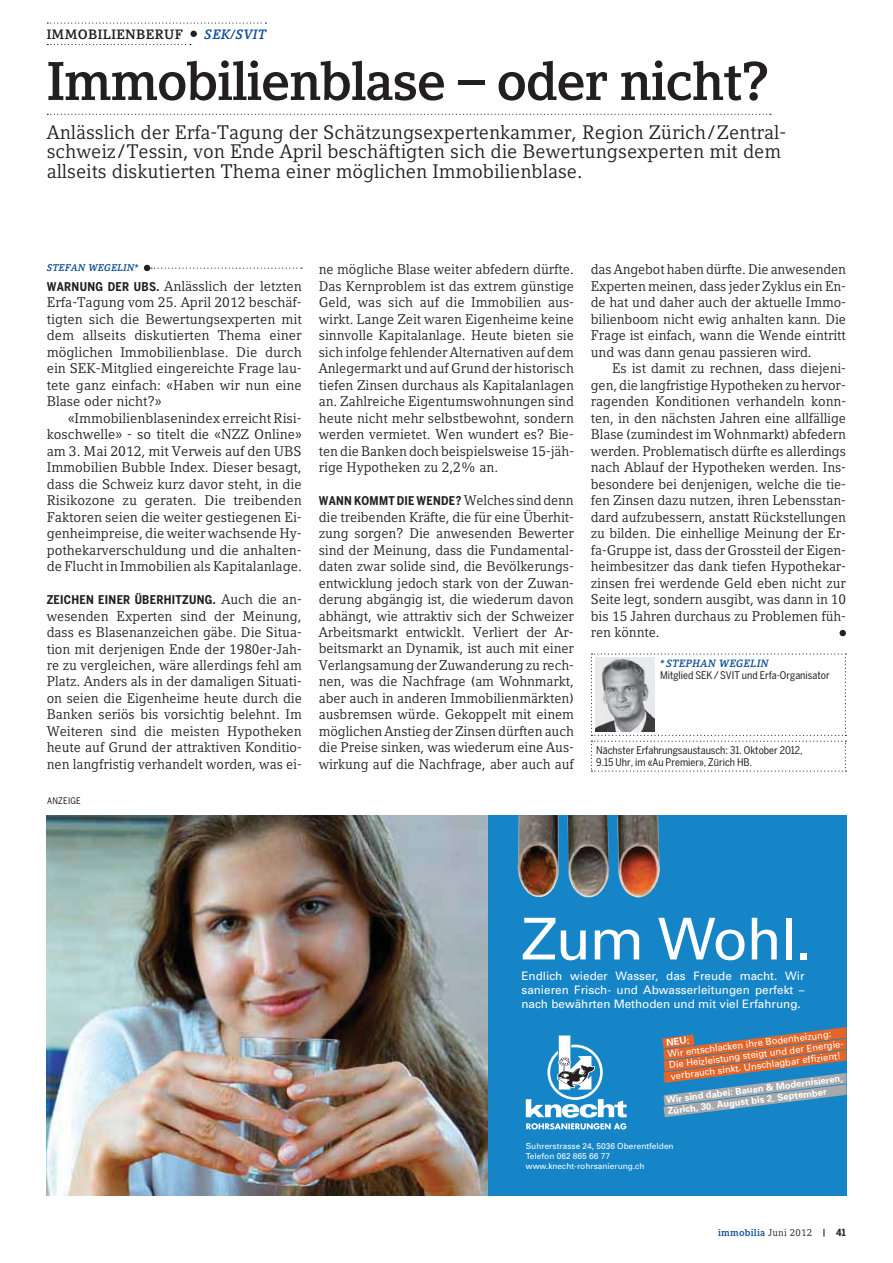
<style>
.page{position:relative;width:893px;height:1263px;background:#fff}
.page>*{position:absolute;margin:0;border:0;box-sizing:border-box;transform-origin:0 0}
.t1{font:57.75px "Univers";letter-spacing:-.02em;color:#fff}
.t2{font:700 54px "Compatil Letter LT Pro";letter-spacing:-.025em;color:#231f20}
.t3{font:19.5px/19.5px "Compatil Letter LT Pro";color:#231f20}
.t4{font:13.95px/16.5px "Compatil Letter LT Pro";color:#231f20;text-align:justify}
.t5{font:700 13.5px "Compatil Letter LT Pro";letter-spacing:.025em;color:#231f20}
.t6{font:italic 700 13.5px "Compatil Letter LT Pro";letter-spacing:.025em;color:#0b4d92}
.t7{font:700 12px "Benton Sans Cond";letter-spacing:.025em;color:#231f20}
.t8{font:11.7px/14px "Univers";color:#fff;text-align:justify}
.t9{font:10.5px/12px "Benton Sans Cond";color:#231f20}
.t10{font:italic 700 10.5px "Compatil Letter LT Pro";letter-spacing:.025em;color:#0b4d92}
.t11{font:700 9.75px "Compatil Letter LT Pro";letter-spacing:.025em;color:#0b4d92}
.t12{font:italic 700 9.75px "Compatil Letter LT Pro";letter-spacing:.025em;color:#0b4d92}
.t13{font:9.45px/11.2px "Univers";color:#fff}
.t14{font:700 9.45px/11.2px "Univers";color:#fff}
.t15{font:9px "Benton Sans Cond";letter-spacing:.025em;color:#231f20}
.t16{font:8.25px/10.1px "Univers";color:#fff}
.s1{font-family:"Benton Sans Cond";font-weight:700;font-size:12px}
.s2{font-family:"Compatil Letter LT Pro";font-weight:400;font-size:13.95px}
.s3{font-weight:400;color:#231f20}
.s4{color:#231f20}
.s5{font-family:"Benton Sans Cond";color:#231f20}
</style>
<div class="page">
<div style="left:486px;top:815px;width:360px;height:381px;background:#1685c7"></div>
<img style="left:47px;top:815px;width:440px;height:381px">
<img style="left:517px;top:815px;width:143px;height:83px">
<svg style="left:526px;top:1036px;width:101px;height:94px"></svg>
<svg style="left:662px;top:1027px;width:184px;height:90px"></svg>
<svg style="left:47px;top:22px;width:219px;height:2px"></svg>
<svg style="left:47px;top:44px;width:144px;height:1px"></svg>
<div style="left:190px;top:31px;width:7px;height:6px;background:#231f20;border-radius:50%"></div>
<svg style="left:144px;top:265px;width:158px;height:6px"></svg>
<div style="left:839px;top:630px;width:7px;height:6px;background:#231f20;border-radius:50%"></div>
<svg style="left:47px;top:114px;width:724px;height:1px"></svg>
<svg style="left:591px;top:653px;width:255px;height:119px"></svg>
<img style="left:595px;top:658px;width:60px;height:74px">
<p class="t5" style="left:47px;top:26px;width:138px">IMMOBILIENBERUF</p>
<p class="t6" style="left:204px;top:26px;width:63px">SEK/SVIT</p>
<h2 class="t2" style="left:47px;top:50px;width:724px">Immobilienblase – oder nicht?</h2>
<h3 class="t3" style="left:47px;top:124px;width:741px">Anlässlich der Erfa-Tagung der Schätzungsexpertenkammer, Region Zürich / Zentral&shy;schweiz / Tessin, von Ende April beschäftigten sich die Bewertungsexperten mit dem allseits diskutierten Thema einer möglichen Immobilienblase.</h3>
<p class="t12" style="left:47px;top:262px;width:93px">STEFAN WEGELIN*</p>
<p class="t4" style="left:47px;top:279px;width:257px"><span class="s1">WARNUNG DER UBS.</span> Anlässlich der letzten Erfa-Tagung vom 25. April 2012 beschäf&shy;tigten sich die Bewertungsexperten mit dem allseits diskutierten Thema einer möglichen Immobilienblase. Die durch ein SEK-Mitglied eingereichte Frage lau&shy;tete ganz einfach: «Haben wir nun eine Blase oder nicht?»</p>
<p class="t4" style="left:47px;top:411px;width:257px;text-indent:21px">«Immobilienblasenindex erreicht Risi&shy;koschwelle» - so titelt die «NZZ Online» am 3. Mai 2012, mit Verweis auf den UBS Immobilien Bubble Index. Dieser besagt, dass die Schweiz kurz davor steht, in die Risikozone zu geraten. Die treibenden Faktoren seien die weiter gestiegenen Ei&shy;genheimpreise, die weiter wachsende Hy&shy;pothekarverschuldung und die anhalten&shy;de Flucht in Immobilien als Kapitalanlage.</p>
<p class="t7" style="left:47px;top:595px;width:257px">ZEICHEN EINER ÜBERHITZUNG. <span class="s2">Auch die an-</span></p>
<p class="t4" style="left:47px;top:609px;width:257px">wesenden Experten sind der Meinung, dass es Blasenanzeichen gäbe. Die Situa&shy;tion mit derjenigen Ende der 1980er-Jah&shy;re zu vergleichen, wäre allerdings fehl am Platz. Anders als in der damaligen Situati&shy;on seien die Eigenheime heute durch die Banken seriös bis vorsichtig belehnt. Im Weiteren sind die meisten Hypotheken heute auf Grund der attraktiven Konditio&shy;nen langfristig verhandelt worden, was ei-</p>
<p class="t15" style="left:47px;top:797px;width:35px">ANZEIGE</p>
<p class="t4" style="left:319px;top:262px;width:257px">ne mögliche Blase weiter abfedern dürfte.<br>Das Kernproblem ist das extrem günstige Geld, was sich auf die Immobilien aus&shy;wirkt. Lange Zeit waren Eigenheime keine sinnvolle Kapitalanlage. Heute bieten sie sich infolge fehlender Alternativen auf dem Anlegermarkt und auf Grund der historisch tiefen Zinsen durchaus als Kapitalanlagen an. Zahlreiche Eigentumswohnungen sind heute nicht mehr selbstbewohnt, sondern werden vermietet. Wen wundert es? Bie&shy;ten die Banken doch beispielsweise 15-jäh&shy;rige Hypotheken zu 2,2% an.</p>
<p class="t7" style="left:319px;top:496px;width:256px">WANN KOMMT DIE WENDE? <span class="s2">Welches sind denn</span></p>
<p class="t4" style="left:319px;top:510px;width:257px">die treibenden Kräfte, die für eine Überhit&shy;zung sorgen? Die anwesenden Bewerter sind der Meinung, dass die Fundamental&shy;daten zwar solide sind, die Bevölkerungs&shy;entwicklung jedoch stark von der Zuwan&shy;derung abgängig ist, die wiederum davon abhängt, wie attraktiv sich der Schweizer Arbeitsmarkt entwicklt. Verliert der Ar&shy;beitsmarkt an Dynamik, ist auch mit einer Verlangsamung der Zuwanderung zu rech&shy;nen, was die Nachfrage (am Wohnmarkt, aber auch in anderen Immobilienmärkten) ausbremsen würde. Gekoppelt mit einem möglichen Anstieg der Zinsen dürften auch die Preise sinken, was wiederum eine Aus&shy;wirkung auf die Nachfrage, aber auch auf</p>
<p class="t4" style="left:591px;top:262px;width:257px">das Angebot haben dürfte. Die anwesenden Experten meinen, dass jeder Zyklus ein En&shy;de hat und daher auch der aktuelle Immo&shy;bilienboom nicht ewig anhalten kann. Die Frage ist einfach, wann die Wende eintritt und was dann genau passieren wird.</p>
<p class="t4" style="left:591px;top:361px;width:257px;text-indent:21px">Es ist damit zu rechnen, dass diejeni&shy;gen, die langfristige Hypotheken zu hervor&shy;ragenden Konditionen verhandeln konn&shy;ten, in den nächsten Jahren eine allfällige Blase (zumindest im Wohnmarkt) abfedern werden. Problematisch dürfte es allerdings nach Ablauf der Hypotheken werden. Ins&shy;besondere bei denjenigen, welche die tie&shy;fen Zinsen dazu nutzen, ihren Lebensstan&shy;dard aufzubessern, anstatt Rückstellungen zu bilden. Die einhellige Meinung der Er&shy;fa-Gruppe ist, dass der Grossteil der Eigen&shy;heimbesitzer das dank tiefen Hypothekar&shy;zinsen frei werdende Geld eben nicht zur Seite legt, sondern ausgibt, was dann in 10 bis 15 Jahren durchaus zu Problemen füh&shy;ren könnte.</p>
<p class="t10" style="left:660px;top:657px;width:110px">* STEPHAN WEGELIN</p>
<p class="t9" style="left:660px;top:670px;width:171px">Mitglied SEK / SVIT und Erfa-Organisator</p>
<p class="t9" style="left:596px;top:745px;width:208px">Nächster Erfahrungsaustausch: 31. Oktober 2012,<br>9.15 Uhr, im «Au Premier», Zürich HB.</p>
<h1 class="t1" style="left:521px;top:918px;width:292px">Zum Wohl.</h1>
<p class="t8" style="left:521px;top:970px;width:285px">Endlich wieder Wasser, das Freude macht. Wir sanieren Frisch- und Abwasserleitungen perfekt – nach bewährten Methoden und mit viel Erfahrung.</p>
<p class="t14" style="left:666px;top:1038px;width:24px;rotate:-7deg">NEU:</p>
<p class="t13" style="left:667px;top:1049px;width:179px;rotate:-7deg">Wir entschlacken ihre Bodenheizung:<br>Die Heizleistung steigt und der Energie&shy;verbrauch sinkt. Unschlagbar effi zient!</p>
<p class="t14" style="left:666px;top:1095px;width:179px;rotate:-7deg">Wir sind dabei: Bauen &amp; Modernisieren,<br>Zürich, 30. August bis 2. September</p>
<p class="t16" style="left:526px;top:1142px;width:149px">Suhrerstrasse 24, 5036 Oberentfelden<br>Telefon 062 865 66 77 www.knecht-rohrsanierung.ch</p>
<p class="t11" style="left:718px;top:1227px;width:129px">immobilia <span class="s3">Juni 2012</span> <span class="s4">|</span> <span class="s5">41</span></p>
</div>
